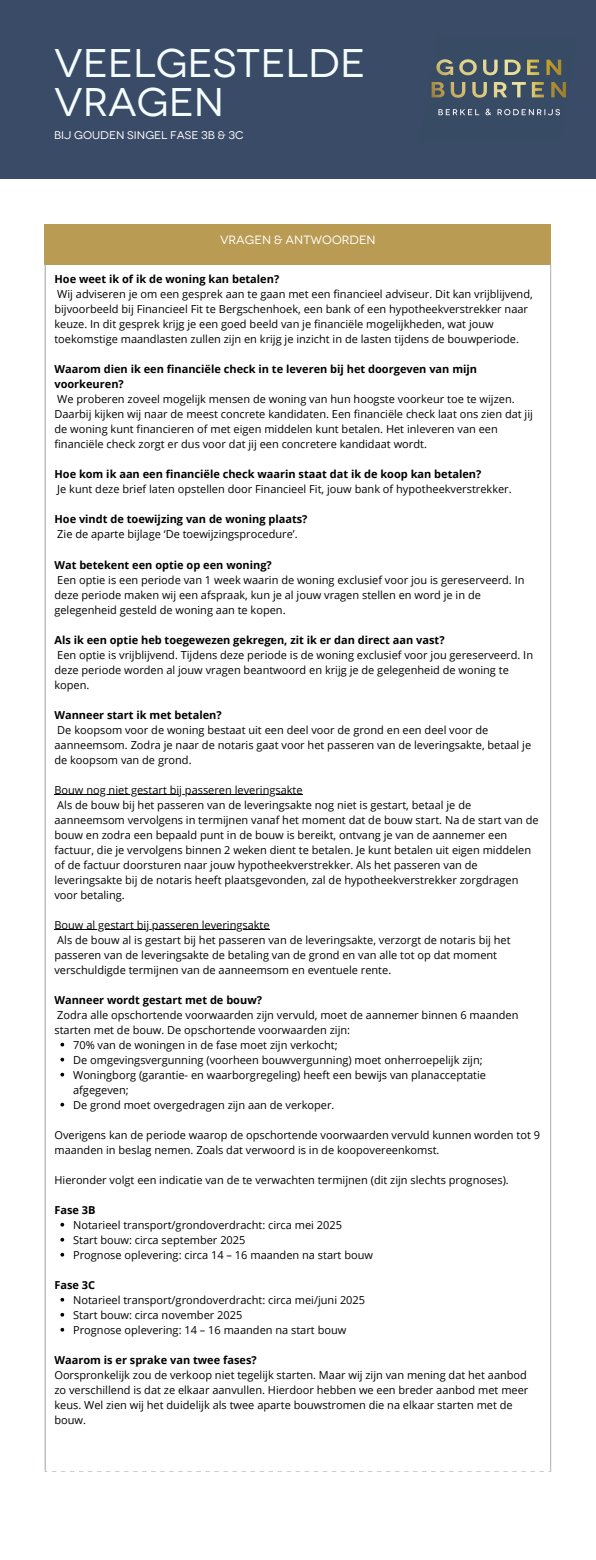
<style>
.page{position:relative;width:596px;height:1560px;background:#fff}
.page>*{position:absolute;margin:0;border:0;box-sizing:border-box;transform-origin:0 0}
.t1{font:40px/39.8px "Novecentowide";color:#f3fdff}
.t2{font:12px "Novecentowide";color:#fff}
.t3{font:11.1px "Novecentowide";color:#fff}
.t4{font:11px/15px "Open Sans";color:#000}
.t5{font:700 11px/15px "Open Sans";color:#000}
</style>
<div class="page">
<div style="left:0;top:0;width:596px;height:178px;background:#3a4b67"></div>
<img style="left:431px;top:59px;width:135px;height:57px">
<div style="left:45px;top:224px;width:505px;height:40px;background:#ba9b54"></div>
<hr style="left:54px;top:794px;width:248px;height:1px;background:#000">
<hr style="left:54px;top:929px;width:215px;height:1px;background:#000">
<svg style="left:60px;top:1042px;width:4px;height:4px"></svg>
<svg style="left:60px;top:1057px;width:4px;height:4px"></svg>
<svg style="left:60px;top:1072px;width:4px;height:4px"></svg>
<svg style="left:60px;top:1102px;width:4px;height:4px"></svg>
<svg style="left:60px;top:1222px;width:4px;height:4px"></svg>
<svg style="left:60px;top:1237px;width:4px;height:4px"></svg>
<svg style="left:60px;top:1252px;width:4px;height:4px"></svg>
<svg style="left:60px;top:1297px;width:4px;height:4px"></svg>
<svg style="left:60px;top:1312px;width:4px;height:4px"></svg>
<svg style="left:60px;top:1327px;width:4px;height:4px"></svg>
<hr style="left:45px;top:264px;width:1px;height:1206px;background:#b8bfc2">
<hr style="left:550px;top:264px;width:1px;height:1206px;background:#b8bfc2">
<p class="t1" style="left:54px;top:39px;width:312px">VEELGESTELDE<br>VRAGEN</p>
<p class="t3" style="left:54px;top:127px;width:191px">BIJ GOUDEN SINGEL FASE 3B &amp; 3C</p>
<p class="t2" style="left:220px;top:232px;width:157px">VRAGEN &amp; ANTWOORDEN</p>
<p class="t5" style="left:54px;top:271px;width:226px">Hoe weet ik of ik de woning kan betalen?</p>
<p class="t4" style="left:54px;top:286px;width:479px">Wij adviseren je om een gesprek aan te gaan met een financieel adviseur. Dit kan vrijblijvend, bijvoorbeeld bij Financieel Fit te Bergschenhoek, een bank of een hypotheekverstrekker naar keuze. In dit gesprek krijg je een goed beeld van je financiële mogelijkheden, wat jouw toekomstige maandlasten zullen zijn en krijg je inzicht in de lasten tijdens de bouwperiode.</p>
<p class="t5" style="left:54px;top:361px;width:424px">Waarom dien ik een financiële check in te leveren bij het doorgeven van mijn voorkeuren?</p>
<p class="t4" style="left:54px;top:391px;width:480px">We proberen zoveel mogelijk mensen de woning van hun hoogste voorkeur toe te wijzen.<br>Daarbij kijken wij naar de meest concrete kandidaten. Een financiële check laat ons zien dat jij de woning kunt financieren of met eigen middelen kunt betalen. Het inleveren van een financiële check zorgt er dus voor dat jij een concretere kandidaat wordt.</p>
<p class="t5" style="left:54px;top:466px;width:428px">Hoe kom ik aan een financiële check waarin staat dat ik de koop kan betalen?</p>
<p class="t4" style="left:57px;top:481px;width:456px">Je kunt deze brief laten opstellen door Financieel Fit, jouw bank of hypotheekverstrekker.</p>
<p class="t5" style="left:54px;top:511px;width:254px">Hoe vindt de toewijzing van de woning plaats?</p>
<p class="t4" style="left:57px;top:526px;width:242px">Zie de aparte bijlage ‘De toewijzingsprocedure’.</p>
<p class="t5" style="left:54px;top:556px;width:219px">Wat betekent een optie op een woning?</p>
<p class="t4" style="left:54px;top:571px;width:471px">Een optie is een periode van 1 week waarin de woning exclusief voor jou is gereserveerd. In deze periode maken wij een afspraak, kun je al jouw vragen stellen en word je in de gelegenheid gesteld de woning aan te kopen.</p>
<p class="t5" style="left:54px;top:631px;width:391px">Als ik een optie heb toegewezen gekregen, zit ik er dan direct aan vast?</p>
<p class="t4" style="left:54px;top:646px;width:480px">Een optie is vrijblijvend. Tijdens deze periode is de woning exclusief voor jou gereserveerd. In deze periode worden al jouw vragen beantwoord en krijg je de gelegenheid de woning te kopen.</p>
<p class="t5" style="left:54px;top:706px;width:169px">Wanneer start ik met betalen?</p>
<p class="t4" style="left:54px;top:721px;width:478px">De koopsom voor de woning bestaat uit een deel voor de grond en een deel voor de aanneemsom. Zodra je naar de notaris gaat voor het passeren van de leveringsakte, betaal je de koopsom van de grond.</p>
<p class="t4" style="left:54px;top:781px;width:250px">Bouw nog niet gestart bij passeren leveringsakte</p>
<p class="t4" style="left:54px;top:796px;width:485px">Als de bouw bij het passeren van de leveringsakte nog niet is gestart, betaal je de aanneemsom vervolgens in termijnen vanaf het moment dat de bouw start. Na de start van de bouw en zodra een bepaald punt in de bouw is bereikt, ontvang je van de aannemer een factuur, die je vervolgens binnen 2 weken dient te betalen. Je kunt betalen uit eigen middelen of de factuur doorsturen naar jouw hypotheekverstrekker. Als het passeren van de leveringsakte bij de notaris heeft plaatsgevonden, zal de hypotheekverstrekker zorgdragen voor betaling.</p>
<p class="t4" style="left:54px;top:916px;width:217px">Bouw al gestart bij passeren leveringsakte</p>
<p class="t4" style="left:54px;top:931px;width:457px">Als de bouw al is gestart bij het passeren van de leveringsakte, verzorgt de notaris bij het passeren van de leveringsakte de betaling van de grond en van alle tot op dat moment verschuldigde termijnen van de aanneemsom en eventuele rente.</p>
<p class="t5" style="left:54px;top:991px;width:209px">Wanneer wordt gestart met de bouw?</p>
<p class="t4" style="left:54px;top:1006px;width:465px">Zodra alle opschortende voorwaarden zijn vervuld, moet de aannemer binnen 6 maanden starten met de bouw. De opschortende voorwaarden zijn:</p>
<p class="t4" style="left:73px;top:1036px;width:266px">70% van de woningen in de fase moet zijn verkocht;</p>
<p class="t4" style="left:73px;top:1051px;width:411px">De omgevingsvergunning (voorheen bouwvergunning) moet onherroepelijk zijn;</p>
<p class="t4" style="left:73px;top:1066px;width:414px">Woningborg (garantie- en waarborgregeling) heeft een bewijs van planacceptatie afgegeven;</p>
<p class="t4" style="left:73px;top:1096px;width:263px">De grond moet overgedragen zijn aan de verkoper.</p>
<p class="t4" style="left:54px;top:1126px;width:487px">Overigens kan de periode waarop de opschortende voorwaarden vervuld kunnen worden tot 9 maanden in beslag nemen. Zoals dat verwoord is in de koopovereenkomst.</p>
<p class="t4" style="left:54px;top:1171px;width:456px">Hieronder volgt een indicatie van de te verwachten termijnen (dit zijn slechts prognoses).</p>
<p class="t5" style="left:54px;top:1201px;width:43px">Fase 3B</p>
<p class="t4" style="left:73px;top:1216px;width:270px">Notarieel transport/grondoverdracht: circa mei 2025</p>
<p class="t4" style="left:73px;top:1231px;width:174px">Start bouw: circa september 2025</p>
<p class="t4" style="left:73px;top:1246px;width:301px">Prognose oplevering: circa 14 – 16 maanden na start bouw</p>
<p class="t5" style="left:54px;top:1276px;width:42px">Fase 3C</p>
<p class="t4" style="left:73px;top:1291px;width:293px">Notarieel transport/grondoverdracht: circa mei/juni 2025</p>
<p class="t4" style="left:73px;top:1306px;width:171px">Start bouw: circa november 2025</p>
<p class="t4" style="left:73px;top:1321px;width:274px">Prognose oplevering: 14 – 16 maanden na start bouw</p>
<p class="t5" style="left:54px;top:1351px;width:204px">Waarom is er sprake van twee fases?</p>
<p class="t4" style="left:54px;top:1366px;width:475px">Oorspronkelijk zou de verkoop niet tegelijk starten. Maar wij zijn van mening dat het aanbod zo verschillend is dat ze elkaar aanvullen. Hierdoor hebben we een breder aanbod met meer keus. Wel zien wij het duidelijk als twee aparte bouwstromen die na elkaar starten met de bouw.</p>
</div>
